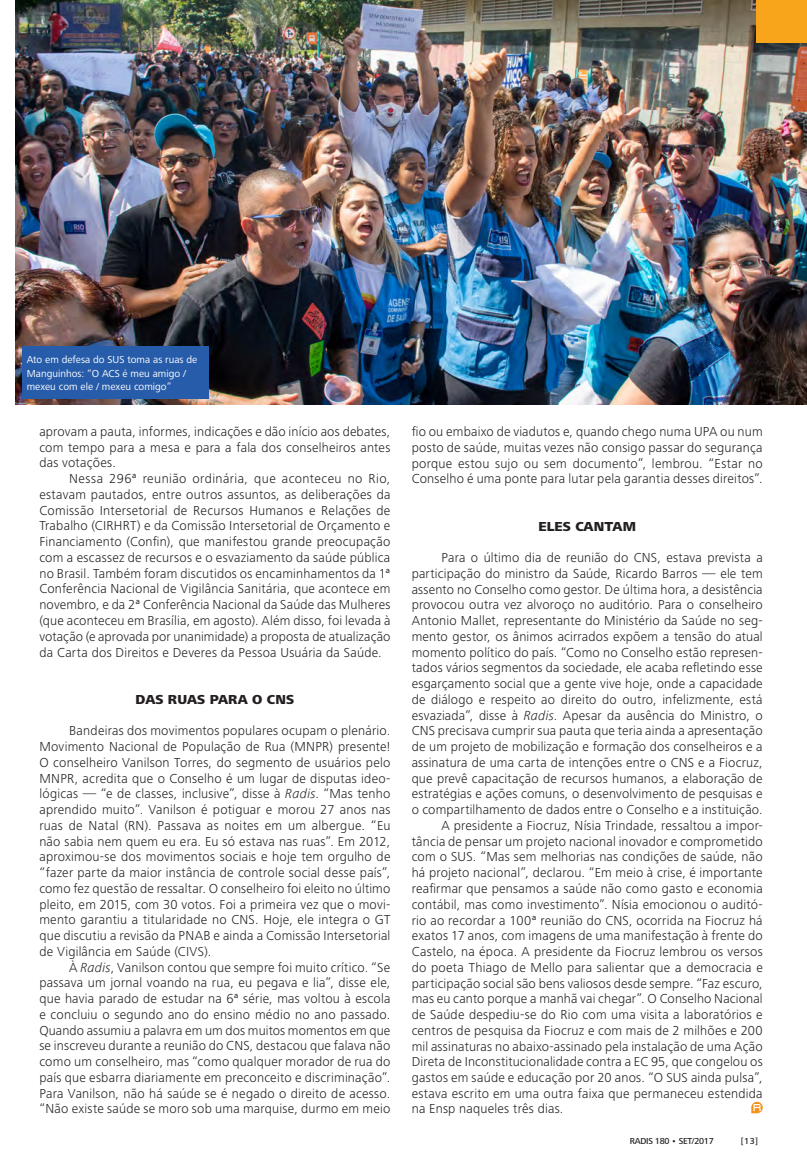
<style>
.page{position:relative;width:807px;height:1167px;background:#fff}
.page>*{position:absolute;margin:0;border:0;box-sizing:border-box;transform-origin:0 0}
.Corpo_-_2_col{font:300 13.5px/15.8px "Frutiger Next LT";letter-spacing:.015em;color:#231f20;text-align:justify}
.Entretítulo{font:800 13.5px "Frutiger Next LT";letter-spacing:.005em;color:#231f20}
.fotos_legenda_cns{font:10.5px/13.5px "Frutiger Next LT";color:#fff}
.t1{font:500 9px "Frutiger Next LT";letter-spacing:-.03em;color:#231f20}
.s1{font-style:italic}
</style>
<div class="page">
<img style="left:16px;top:0;width:790px;height:404px">
<svg style="left:751px;top:1102px;width:11px;height:11px"></svg>
<div style="left:22px;top:347px;width:186px;height:52px;background:#275caa"></div>
<div style="left:756px;top:0;width:50px;height:43px;background:#f9a51b"></div>
<p class="fotos_legenda_cns" style="left:27px;top:353px;width:172px">Ato em defesa do SUS toma as ruas de<br>Manguinhos: “O ACS é meu amigo / mexeu com ele / mexeu comigo”</p>
<p class="Corpo_-_2_col" style="left:39px;top:423px;width:352px">aprovam a pauta, informes, indicações e dão início aos debates, com tempo para a mesa e para a fala dos conselheiros antes das votações.</p>
<p class="Corpo_-_2_col" style="left:39px;top:471px;width:352px;text-indent:30px">Nessa 296ª reunião ordinária, que aconteceu no Rio, estavam pautados, entre outros assuntos, as deliberações da Comissão Intersetorial de Recursos Humanos e Relações de Trabalho (CIRHRT) e da Comissão Intersetorial de Orçamento e Financiamento (Confin), que manifestou grande preocupação com a escassez de recursos e o esvaziamento da saúde pública no Brasil. Também foram discutidos os encaminhamentos da 1ª Conferência Nacional de Vigilância Sanitária, que acontece em novembro, e da 2ª Conferência Nacional da Saúde das Mulheres (que aconteceu em Brasília, em agosto). Além disso, foi levada à votação (e aprovada por unanimidade) a proposta de atualização da Carta dos Direitos e Deveres da Pessoa Usuária da Saúde.</p>
<p class="Entretítulo" style="left:136px;top:691px;width:160px">DAS RUAS PARA O CNS</p>
<p class="Corpo_-_2_col" style="left:39px;top:723px;width:352px;text-indent:30px">Bandeiras dos movimentos populares ocupam o plenário.<br>Movimento Nacional de População de Rua (MNPR) presente!<br>O conselheiro Vanilson Torres, do segmento de usuários pelo MNPR, acredita que o Conselho é um lugar de disputas ideo&shy;lógicas — “e de classes, inclusive”, disse à <span class="s1">Radis</span>. “Mas tenho aprendido muito”. Vanilson é potiguar e morou 27 anos nas ruas de Natal (RN). Passava as noites em um albergue. “Eu não sabia nem quem eu era. Eu só estava nas ruas”. Em 2012, aproximou-se dos movimentos sociais e hoje tem orgulho de “fazer parte da maior instância de controle social desse país”, como fez questão de ressaltar. O conselheiro foi eleito no último pleito, em 2015, com 30 votos. Foi a primeira vez que o movi&shy;mento garantiu a titularidade no CNS. Hoje, ele integra o GT que discutiu a revisão da PNAB e ainda a Comissão Intersetorial de Vigilância em Saúde (CIVS).</p>
<p class="Corpo_-_2_col" style="left:39px;top:959px;width:352px;text-indent:30px">À <span class="s1">Radis</span>, Vanilson contou que sempre foi muito crítico. “Se passava um jornal voando na rua, eu pegava e lia”, disse ele, que havia parado de estudar na 6ª série, mas voltou à escola e concluiu o segundo ano do ensino médio no ano passado.<br>Quando assumiu a palavra em um dos muitos momentos em que se inscreveu durante a reunião do CNS, destacou que falava não como um conselheiro, mas “como qualquer morador de rua do país que esbarra diariamente em preconceito e discriminação”.<br>Para Vanilson, não há saúde se é negado o direito de acesso. “Não existe saúde se moro sob uma marquise, durmo em meio</p>
<p class="Corpo_-_2_col" style="left:411px;top:424px;width:352px">fio ou embaixo de viadutos e, quando chego numa UPA ou num posto de saúde, muitas vezes não consigo passar do segurança porque estou sujo ou sem documento”, lembrou. “Estar no Conselho é uma ponte para lutar pela garantia desses direitos”.</p>
<p class="Entretítulo" style="left:538px;top:518px;width:99px">ELES CANTAM</p>
<p class="Corpo_-_2_col" style="left:411px;top:550px;width:352px;text-indent:30px">Para o último dia de reunião do CNS, estava prevista a participação do ministro da Saúde, Ricardo Barros — ele tem assento no Conselho como gestor. De última hora, a desistência provocou outra vez alvoroço no auditório. Para o conselheiro Antonio Mallet, representante do Ministério da Saúde no seg&shy;mento gestor, os ânimos acirrados expõem a tensão do atual momento político do país. “Como no Conselho estão represen&shy;tados vários segmentos da sociedade, ele acaba refletindo esse esgarçamento social que a gente vive hoje, onde a capacidade de diálogo e respeito ao direito do outro, infelizmente, está esvaziada”, disse à <span class="s1">Radis</span>. Apesar da ausência do Ministro, o CNS precisava cumprir sua pauta que teria ainda a apresentação de um projeto de mobilização e formação dos conselheiros e a assinatura de uma carta de intenções entre o CNS e a Fiocruz, que prevê capacitação de recursos humanos, a elaboração de estratégias e ações comuns, o desenvolvimento de pesquisas e o compartilhamento de dados entre o Conselho e a instituição.</p>
<p class="Corpo_-_2_col" style="left:411px;top:817px;width:352px;text-indent:30px">A presidente a Fiocruz, Nísia Trindade, ressaltou a impor&shy;tância de pensar um projeto nacional inovador e comprometido com o SUS. “Mas sem melhorias nas condições de saúde, não há projeto nacional”, declarou. “Em meio à crise, é importante reafirmar que pensamos a saúde não como gasto e economia contábil, mas como investimento”. Nísia emocionou o auditó&shy;rio ao recordar a 100ª reunião do CNS, ocorrida na Fiocruz há exatos 17 anos, com imagens de uma manifestação à frente do Castelo, na época. A presidente da Fiocruz lembrou os versos do poeta Thiago de Mello para salientar que a democracia e participação social são bens valiosos desde sempre. “Faz escuro, mas eu canto porque a manhã vai chegar”. O Conselho Nacional de Saúde despediu-se do Rio com uma visita a laboratórios e centros de pesquisa da Fiocruz e com mais de 2 milhões e 200 mil assinaturas no abaixo-assinado pela instalação de uma Ação Direta de Inconstitucionalidade contra a EC 95, que congelou os gastos em saúde e educação por 20 anos. “O SUS ainda pulsa”, estava escrito em uma outra faixa que permaneceu estendida na Ensp naqueles três dias.</p>
<p class="t1" style="left:629px;top:1136px;width:85px">RADIS 180 • SET/2017</p>
<p class="t1" style="left:740px;top:1136px;width:19px">[13]</p>
</div>
